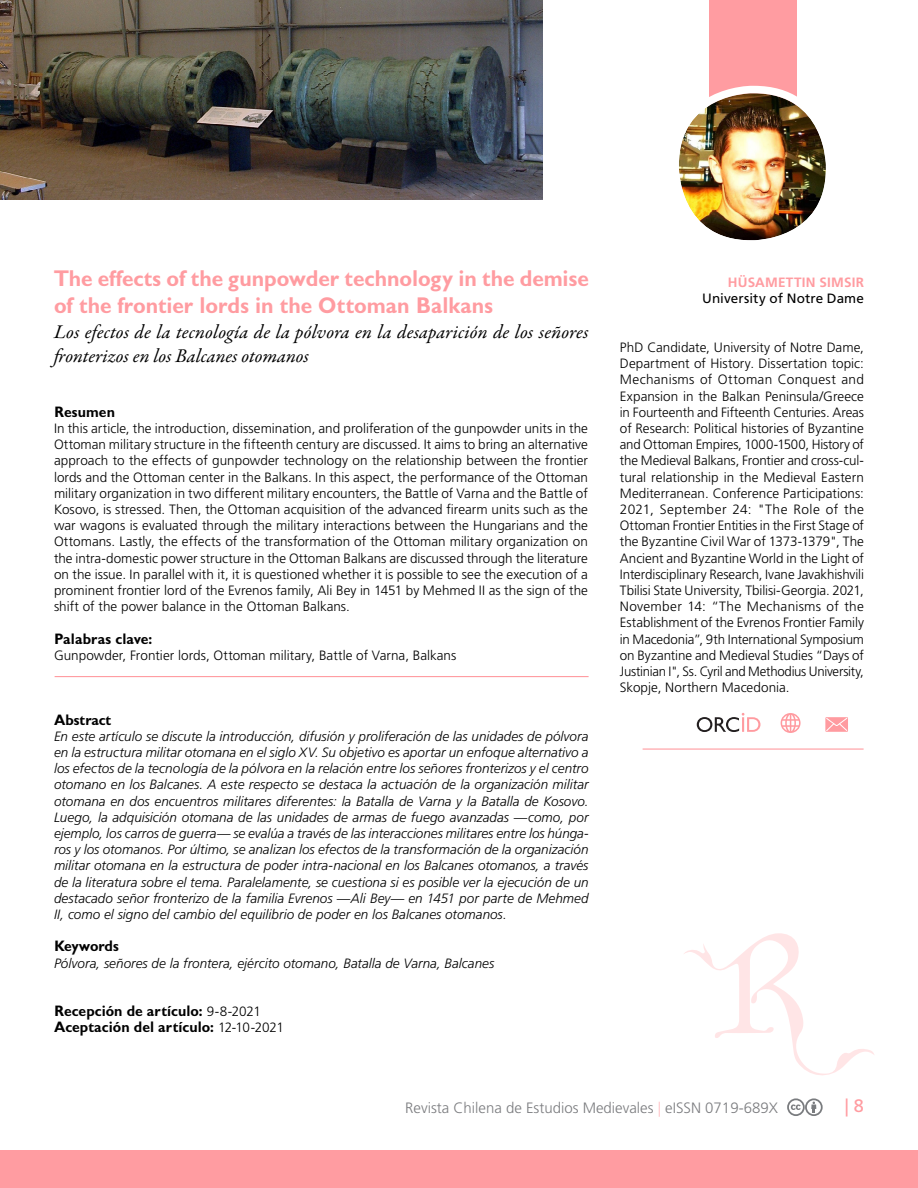
<style>
.page{position:relative;width:918px;height:1188px;background:#fff}
.page>*{position:absolute;margin:0;border:0;box-sizing:border-box;transform-origin:0 0}
.t1{font:700 22.5px/27px "Gill Sans Display MT Pro";color:#ff9ca1}
.t2{font:italic 19.5px/23.4px "Garamond Premr Pro";letter-spacing:.005em;color:#000}
.t3{font:18px "Frutiger LT Std";color:#ff9ca1}
.t4{font:700 15px/16.2px "Gill Sans Display MT Pro";letter-spacing:.005em;color:#000}
.t5{font:300 15px "Frutiger LT Std";color:#7b7c7f}
.t6{font:700 15px "Gill Sans Display MT Pro";letter-spacing:-.015em;color:#000}
.t7{font:300 13.5px/16.2px "Frutiger LT Std";color:#000;text-align:justify}
.t8{font:italic 300 13.5px/16.2px "Frutiger LT Std";letter-spacing:.005em;color:#000;text-align:justify}
.t9{font:13.5px "Frutiger LT Std";letter-spacing:.005em;color:#000}
.t10{font:700 13.5px "Frutiger LT Std";letter-spacing:.015em;color:#ff9ca1}
.s1{font-family:"Frutiger LT Std";font-weight:300;font-size:13.5px}
.s2{color:#ffc0c4}
</style>
<div class="page">
<div style="left:709px;top:0;width:87px;height:140px;background:#ff9ca1"></div>
<div style="left:0;top:1151px;width:918px;height:37px;background:#ff9ca1"></div>
<svg style="left:684px;top:933px;width:190px;height:142px"></svg>
<hr style="left:643px;top:748px;width:221px;height:2px;background:#ff9ca1">
<hr style="left:55px;top:676px;width:534px;height:1px;background:#ff9ca1">
<svg style="left:787px;top:1098px;width:36px;height:18px"></svg>
<img style="left:680px;top:93px;width:144px;height:146px">
<div style="left:671px;top:86px;width:162px;height:162px;border:8px solid #fff;border-radius:76px"></div>
<img style="left:0;top:0;width:543px;height:200px">
<svg style="left:825px;top:717px;width:23px;height:15px"></svg>
<svg style="left:826px;top:717px;width:22px;height:15px"></svg>
<svg style="left:781px;top:713px;width:20px;height:20px"></svg>
<svg style="left:697px;top:713px;width:63px;height:19px"></svg>
<h1 class="t1" style="left:54px;top:265px;width:536px">The effects of the gunpowder technology in the demise of the frontier lords in the Ottoman Balkans</h1>
<h2 class="t2" style="left:54px;top:321px;width:536px">Los efectos de la tecnología de la pólvora en la desaparición de los señores fronterizos en los Balcanes otomanos</h2>
<p class="t4" style="left:54px;top:403px;width:63px">Resumen</p>
<p class="t7" style="left:54px;top:420px;width:536px">In this article, the introduction, dissemination, and proliferation of the gunpowder units in the Ottoman military structure in the fifteenth century are discussed. It aims to bring an alternative approach to the effects of gunpowder technology on the relationship between the frontier lords and the Ottoman center in the Balkans. In this aspect, the performance of the Ottoman military organization in two different military encounters, the Battle of Varna and the Battle of Kosovo, is stressed. Then, the Ottoman acquisition of the advanced firearm units such as the war wagons is evaluated through the military interactions between the Hungarians and the Ottomans. Lastly, the effects of the transformation of the Ottoman military organization on the intra-domestic power structure in the Ottoman Balkans are discussed through the literature on the issue. In parallel with it, it is questioned whether it is possible to see the execution of a prominent frontier lord of the Evrenos family, Ali Bey in 1451 by Mehmed II as the sign of the shift of the power balance in the Ottoman Balkans.</p>
<p class="t4" style="left:54px;top:630px;width:100px">Palabras clave:</p>
<p class="t7" style="left:54px;top:647px;width:404px">Gunpowder, Frontier lords, Ottoman military, Battle of Varna, Balkans</p>
<p class="t4" style="left:54px;top:711px;width:59px">Abstract</p>
<p class="t8" style="left:54px;top:728px;width:536px">En este artículo se discute la introducción, difusión y proliferación de las unidades de pólvora en la estructura militar otomana en el siglo XV. Su objetivo es aportar un enfoque alternativo a los efectos de la tecnología de la pólvora en la relación entre los señores fronterizos y el centro otomano en los Balcanes. A este respecto se destaca la actuación de la organización militar otomana en dos encuentros militares diferentes: la Batalla de Varna y la Batalla de Kosovo.<br>Luego, la adquisición otomana de las unidades de armas de fuego avanzadas —como, por ejemplo, los carros de guerra— se evalúa a través de las interacciones militares entre los húnga&shy;ros y los otomanos. Por último, se analizan los efectos de la transformación de la organización militar otomana en la estructura de poder intra-nacional en los Balcanes otomanos, a través de la literatura sobre el tema. Paralelamente, se cuestiona si es posible ver la ejecución de un destacado señor fronterizo de la familia Evrenos —Ali Bey— en 1451 por parte de Mehmed II, como el signo del cambio del equilibrio de poder en los Balcanes otomanos.</p>
<p class="t6" style="left:54px;top:937px;width:66px">Keywords</p>
<p class="t8" style="left:54px;top:955px;width:442px">Pólvora, señores de la frontera, ejército otomano, Batalla de Varna, Balcanes</p>
<p class="t4" style="left:54px;top:1003px;width:231px">Recepción de artículo: <span class="s1">9-8-2021<br></span>Aceptación del artículo: <span class="s1">12-10-2021</span></p>
<p class="t10" style="left:728px;top:274px;width:138px">HÜSAMETTIN SIMSIR</p>
<p class="t9" style="left:702px;top:291px;width:163px">University of Notre Dame</p>
<p class="t7" style="left:620px;top:339px;width:246px">PhD Candidate, University of Notre Dame, Department of History. Dissertation topic:<br>Mechanisms of Ottoman Conquest and Expansion in the Balkan Peninsula/Greece in Fourteenth and Fifteenth Centuries. Areas of Research: Political histories of Byzantine and Ottoman Empires, 1000-1500, History of the Medieval Balkans, Frontier and cross-cul&shy;tural relationship in the Medieval Eastern Mediterranean. Conference Participations:<br>2021, September 24: "The Role of the Ottoman Frontier Entities in the First Stage of the Byzantine Civil War of 1373-1379", The Ancient and Byzantine World in the Light of Interdisciplinary Research, Ivane Javakhishvili Tbilisi State University, Tbilisi-Georgia. 2021, November 14: “The Mechanisms of the Establishment of the Evrenos Frontier Family in Macedonia”, 9th International Symposium on Byzantine and Medieval Studies “Days of Justinian I", Ss. Cyril and Methodius University, Skopje, Northern Macedonia.</p>
<p class="t5" style="left:405px;top:1100px;width:374px">Revista Chilena de Estudios Medievales <span class="s2">|</span> eISSN 0719-689X</p>
<h3 class="t3" style="left:845px;top:1095px;width:21px">| 8</h3>
</div>
